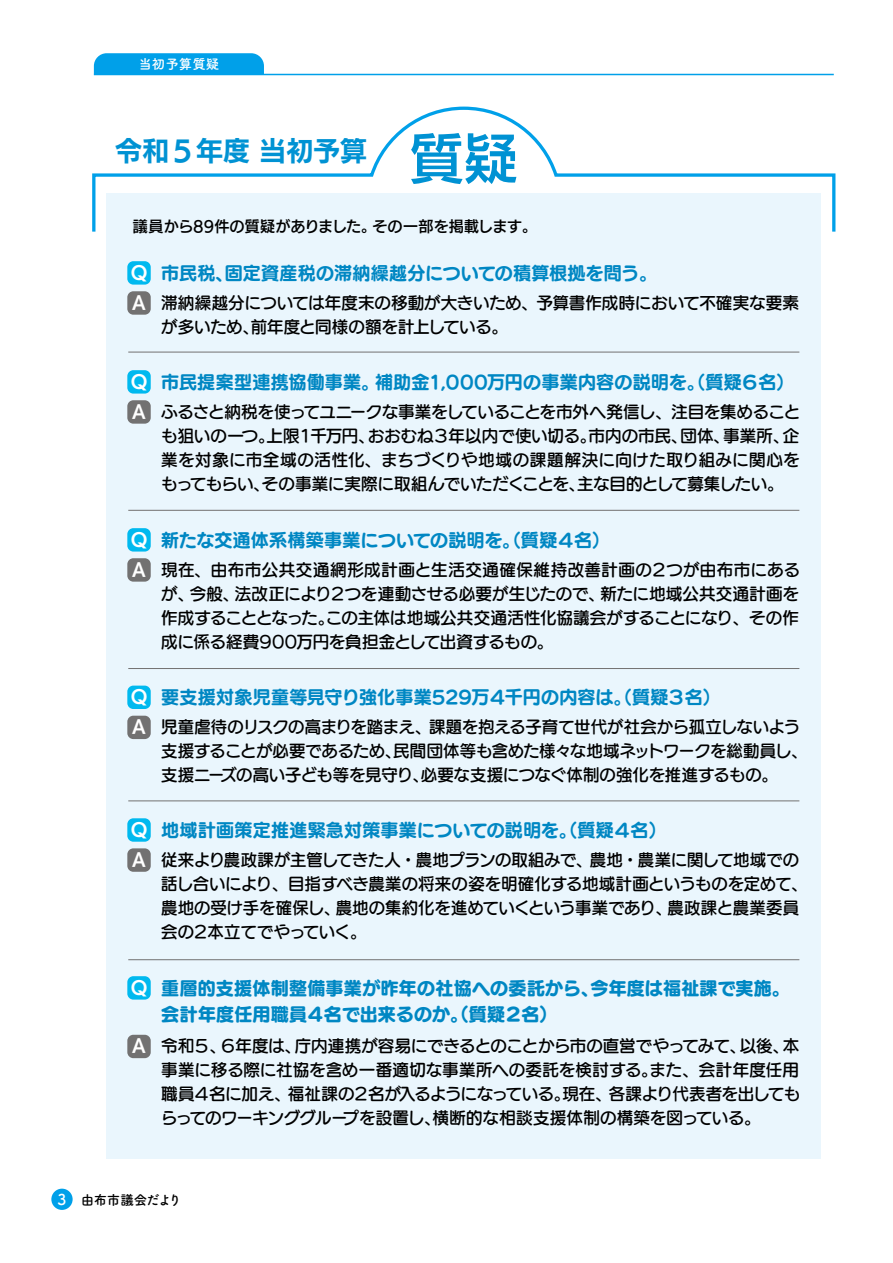
<style>
.page{position:relative;width:893px;height:1263px;background:#fff}
.page>*{position:absolute;margin:0;border:0;box-sizing:border-box;transform-origin:0 0}
.t1{font:27px "UD Kakugo Large Pr 6 B";color:#0092d3}
.t2{font:18px "UD Marugo Large Pr 6 B";letter-spacing:.01em;color:#0087c3}
.t3{font:18px/25.5px "UD Marugo Large Pr 6 E";letter-spacing:.01em;color:#0087c3}
.t4{font:17.4px/30px "UD Kakugo Large Pro B";color:#fff}
.t5{font:16.5px/24px "UD Marugo Large Pr 6 DB";letter-spacing:-.01em;color:#000}
.t6{font:15px "UD Kakugo Large Pr 6 DB";letter-spacing:.005em;color:#000}
.t7{font:700 13.5px "Tsuku A Rd Gothic";letter-spacing:-.055em;color:#000}
.t8{font:700 13.5px "Tsuku A Rd Gothic";color:#fff}
.s1{font-family:"UD Kakugo Large Pr 6 DB";font-size:54px}
.s2{font-size:15px;color:#fff}
</style>
<div class="page">
<div style="left:51px;top:1189px;width:22px;height:21px;background:#00a0e9;border-radius:50%"></div>
<hr style="left:94px;top:74px;width:740px;height:1px;background:#00a0e9">
<div style="left:94px;top:53px;width:170px;height:21px;background:#00a0e9"></div>
<svg style="left:92px;top:106px;width:744px;height:129px"></svg>
<div style="left:107px;top:194px;width:714px;height:965px;background:#eaf6fd"></div>
<div style="left:127px;top:261px;width:24px;height:24px;background:#00b9ef;border-radius:6px"></div>
<div style="left:127px;top:291px;width:24px;height:24px;background:#727171;border-radius:6px"></div>
<div style="left:127px;top:370px;width:24px;height:24px;background:#00b9ef;border-radius:6px"></div>
<div style="left:127px;top:400px;width:24px;height:24px;background:#727171;border-radius:6px"></div>
<div style="left:127px;top:528px;width:24px;height:23px;background:#00b9ef;border-radius:6px"></div>
<div style="left:127px;top:558px;width:24px;height:24px;background:#727171;border-radius:6px"></div>
<div style="left:127px;top:686px;width:24px;height:23px;background:#00b9ef;border-radius:6px"></div>
<div style="left:127px;top:716px;width:24px;height:23px;background:#727171;border-radius:6px"></div>
<div style="left:127px;top:818px;width:24px;height:24px;background:#00b9ef;border-radius:6px"></div>
<div style="left:127px;top:848px;width:24px;height:24px;background:#727171;border-radius:6px"></div>
<div style="left:127px;top:976px;width:24px;height:23px;background:#00b9ef;border-radius:6px"></div>
<div style="left:127px;top:1035px;width:24px;height:23px;background:#727171;border-radius:6px"></div>
<hr style="left:128px;top:352px;width:671px;height:1px;background:#727171">
<hr style="left:128px;top:510px;width:671px;height:1px;background:#727171">
<hr style="left:128px;top:668px;width:671px;height:1px;background:#727171">
<hr style="left:128px;top:800px;width:671px;height:1px;background:#727171">
<hr style="left:128px;top:959px;width:671px;height:1px;background:#727171">
<p class="t8" style="left:138px;top:53px;width:83px">当初予算質疑</p>
<h1 class="t1" style="left:115px;top:136px;width:404px">令和５年度 当初予算 <span class="s1">質疑</span></h1>
<p class="t6" style="left:133px;top:218px;width:406px">議員から89件の質疑がありました。その一部を掲載します。</p>
<p class="t2" style="left:161px;top:263px;width:498px">市民税、固定資産税の滞納繰越分についての積算根拠を問う。</p>
<p class="t5" style="left:161px;top:291px;width:639px">滞納繰越分については年度末の移動が大きいため、予算書作成時において不確実な要素が多いため、前年度と同様の額を計上している。</p>
<p class="t4" style="left:131px;top:257px;width:18px">Q<br>A</p>
<p class="t4" style="left:131px;top:366px;width:18px">Q<br>A</p>
<p class="t2" style="left:161px;top:372px;width:635px">市民提案型連携協働事業。補助金1,000万円の事業内容の説明を。（質疑６名）</p>
<p class="t5" style="left:161px;top:400px;width:641px;text-align:justify">ふるさと納税を使ってユニークな事業をしていることを市外へ発信し、注目を集めることも狙いの一つ。上限１千万円、おおむね３年以内で使い切る。市内の市民、団体、事業所、企業を対象に市全域の活性化、まちづくりや地域の課題解決に向けた取り組みに関心をもってもらい、その事業に実際に取組んでいただくことを、主な目的として募集したい。</p>
<p class="t4" style="left:131px;top:524px;width:18px">Q<br>A</p>
<p class="t2" style="left:161px;top:530px;width:450px">新たな交通体系構築事業についての説明を。（質疑４名）</p>
<p class="t5" style="left:161px;top:558px;width:640px;text-align:justify">現在、由布市公共交通網形成計画と生活交通確保維持改善計画の２つが由布市にあるが、今般、法改正により２つを連動させる必要が生じたので、新たに地域公共交通計画を作成することとなった。この主体は地域公共交通活性化協議会がすることになり、その作成に係る経費900万円を負担金として出資するもの。</p>
<p class="t4" style="left:131px;top:681px;width:18px">Q<br>A</p>
<p class="t2" style="left:161px;top:688px;width:561px">要支援対象児童等見守り強化事業529万４千円の内容は。（質疑３名）</p>
<p class="t5" style="left:161px;top:716px;width:648px">児童虐待のリスクの高まりを踏まえ、課題を抱える子育て世代が社会から孤立しないよう支援することが必要であるため、民間団体等も含めた様々な地域ネットワークを総動員し、支援ニーズの高い子ども等を見守り、必要な支援につなぐ体制の強化を推進するもの。</p>
<p class="t4" style="left:131px;top:814px;width:18px">Q<br>A</p>
<p class="t2" style="left:161px;top:820px;width:507px">地域計画策定推進緊急対策事業についての説明を。（質疑４名）</p>
<p class="t5" style="left:161px;top:848px;width:648px">従来より農政課が主管してきた人・農地プランの取組みで、農地・農業に関して地域での話し合いにより、目指すべき農業の将来の姿を明確化する地域計画というものを定めて、農地の受け手を確保し、農地の集約化を進めていくという事業であり、農政課と農業委員会の２本立てでやっていく。</p>
<p class="t4" style="left:131px;top:972px;width:18px">Q</p>
<p class="t4" style="left:132px;top:1030px;width:16px">A</p>
<p class="t3" style="left:161px;top:976px;width:630px">重層的支援体制整備事業が昨年の社協への委託から、今年度は福祉課で実施。会計年度任用職員４名で出来るのか。（質疑２名）</p>
<p class="t5" style="left:161px;top:1035px;width:641px;text-align:justify">令和５、６年度は、庁内連携が容易にできるとのことから市の直営でやってみて、以後、本事業に移る際に社協を含め一番適切な事業所への委託を検討する。また、会計年度任用職員４名に加え、福祉課の２名が入るようになっている。現在、各課より代表者を出してもらってのワーキンググループを設置し、横断的な相談支援体制の構築を図っている。</p>
<p class="t7" style="left:57px;top:1189px;width:126px"><span class="s2">3</span> 由布市議会だより</p>
</div>
